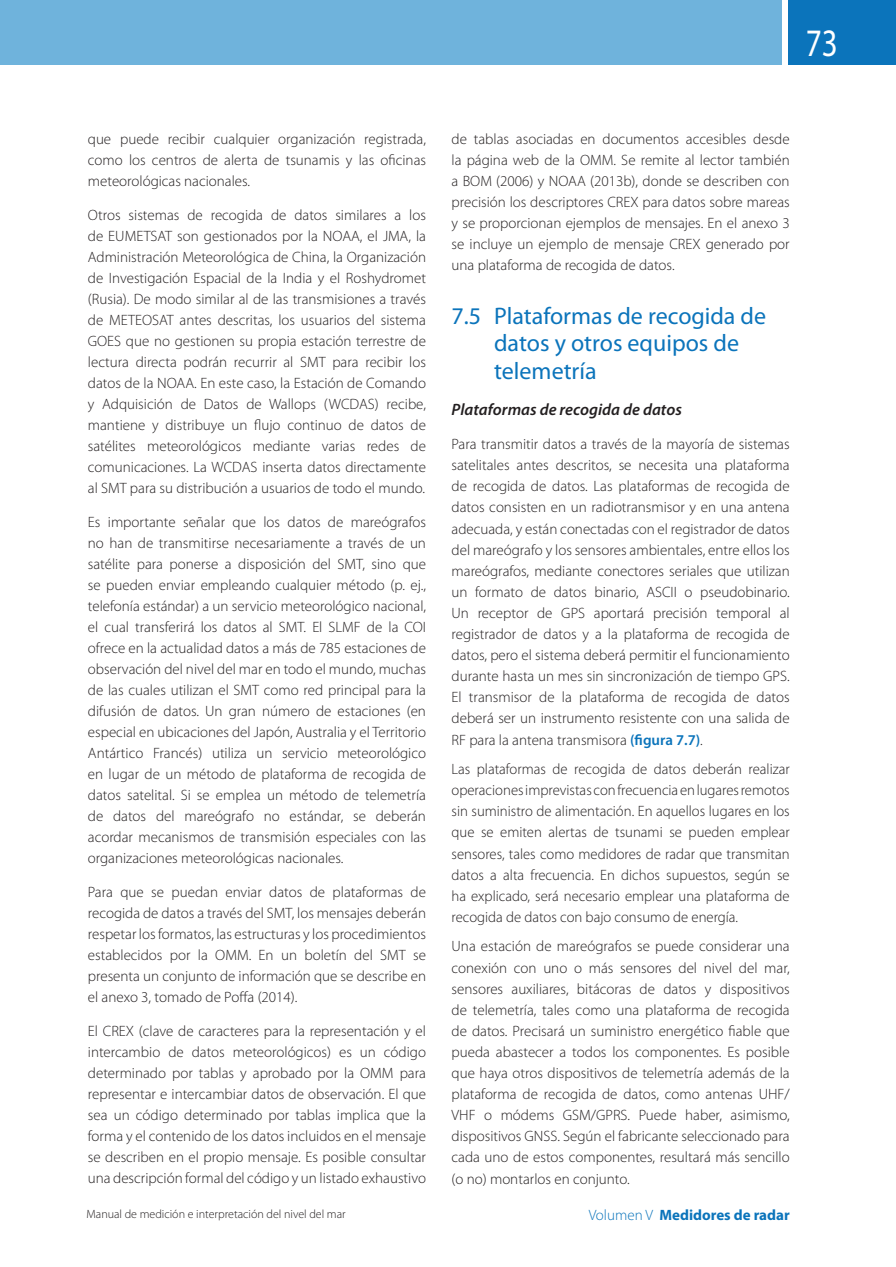
<style>
.page{position:relative;width:896px;height:1267px;background:#fff}
.page>*{position:absolute;margin:0;border:0;box-sizing:border-box;transform-origin:0 0}
.t1{font:39px "Myriad Pro";color:#fff;scale:.8 1}
.t2{font:24px/27.8px "Myriad Pro";color:#0b74bb}
.t3{font:italic 600 16.5px "Myriad Pro";color:#231f20}
.t4{font:300 15px/21px "Myriad Pro";color:#231f20;text-align:justify}
.t5{font:700 15px "Myriad Pro";color:#0b74bb}
.t6{font:300 12px "Myriad Pro";color:#231f20}
.s1{font-weight:600;color:#0b74bb}
.s2{font-weight:300}
</style>
<div class="page">
<div style="left:0;top:0;width:782px;height:65px;background:#6fb3dc"></div>
<div style="left:788px;top:0;width:108px;height:65px;background:#0b74bb"></div>
<h1 class="t1" style="left:805px;top:19px;width:42px">73</h1>
<p class="t4" style="left:88px;top:128px;width:340px">que puede recibir cualquier organización registrada, como los centros de alerta de tsunamis y las oficinas meteorológicas nacionales.</p>
<p class="t4" style="left:88px;top:204px;width:340px">Otros sistemas de recogida de datos similares a los de EUMETSAT son gestionados por la NOAA, el JMA, la Administración Meteorológica de China, la Organización de Investigación Espacial de la India y el Roshydromet (Rusia). De modo similar al de las transmisiones a través de METEOSAT antes descritas, los usuarios del sistema GOES que no gestionen su propia estación terrestre de lectura directa podrán recurrir al SMT para recibir los datos de la NOAA. En este caso, la Estación de Comando y Adquisición de Datos de Wallops (WCDAS) recibe, mantiene y distribuye un flujo continuo de datos de satélites meteorológicos mediante varias redes de comunicaciones. La WCDAS inserta datos directamente al SMT para su distribución a usuarios de todo el mundo.</p>
<p class="t4" style="left:88px;top:511px;width:340px">Es importante señalar que los datos de mareógrafos no han de transmitirse necesariamente a través de un satélite para ponerse a disposición del SMT, sino que se pueden enviar empleando cualquier método (p. ej., telefonía estándar) a un servicio meteorológico nacional, el cual transferirá los datos al SMT. El SLMF de la COI ofrece en la actualidad datos a más de 785 estaciones de observación del nivel del mar en todo el mundo, muchas de las cuales utilizan el SMT como red principal para la difusión de datos. Un gran número de estaciones (en especial en ubicaciones del Japón, Australia y el Territorio Antártico Francés) utiliza un servicio meteorológico en lugar de un método de plataforma de recogida de datos satelital. Si se emplea un método de telemetría de datos del mareógrafo no estándar, se deberán acordar mecanismos de transmisión especiales con las organizaciones meteorológicas nacionales.</p>
<p class="t4" style="left:88px;top:881px;width:340px">Para que se puedan enviar datos de plataformas de recogida de datos a través del SMT, los mensajes deberán respetar los formatos, las estructuras y los procedimientos establecidos por la OMM. En un boletín del SMT se presenta un conjunto de información que se describe en el anexo 3, tomado de Poffa (2014).</p>
<p class="t4" style="left:88px;top:1020px;width:340px">El CREX (clave de caracteres para la representación y el intercambio de datos meteorológicos) es un código determinado por tablas y aprobado por la OMM para representar e intercambiar datos de observación. El que sea un código determinado por tablas implica que la forma y el contenido de los datos incluidos en el mensaje se describen en el propio mensaje. Es posible consultar una descripción formal del código y un listado exhaustivo</p>
<p class="t4" style="left:451px;top:128px;width:340px">de tablas asociadas en documentos accesibles desde la página web de la OMM. Se remite al lector también a BOM (2006) y NOAA (2013b), donde se describen con precisión los descriptores CREX para datos sobre mareas y se proporcionan ejemplos de mensajes. En el anexo 3 se incluye un ejemplo de mensaje CREX generado por una plataforma de recogida de datos.</p>
<h2 class="t2" style="left:494px;top:301px;width:273px;text-indent:-43px">7.5 Plataformas de recogida de datos y otros equipos de telemetría</h2>
<p class="t3" style="left:451px;top:399px;width:232px">Plataformas de recogida de datos</p>
<p class="t4" style="left:451px;top:433px;width:340px">Para transmitir datos a través de la mayoría de sistemas satelitales antes descritos, se necesita una plataforma de recogida de datos. Las plataformas de recogida de datos consisten en un radiotransmisor y en una antena adecuada, y están conectadas con el registrador de datos del mareógrafo y los sensores ambientales, entre ellos los mareógrafos, mediante conectores seriales que utilizan un formato de datos binario, ASCII o pseudobinario.<br>Un receptor de GPS aportará precisión temporal al registrador de datos y a la plataforma de recogida de datos, pero el sistema deberá permitir el funcionamiento durante hasta un mes sin sincronización de tiempo GPS.<br>El transmisor de la plataforma de recogida de datos deberá ser un instrumento resistente con una salida de RF para la antena transmisora <span class="s1">(figura 7.7)</span>.</p>
<p class="t4" style="left:451px;top:758px;width:340px">Las plataformas de recogida de datos deberán realizar operaciones imprevistas con frecuencia en lugares remotos sin suministro de alimentación. En aquellos lugares en los que se emiten alertas de tsunami se pueden emplear sensores, tales como medidores de radar que transmitan datos a alta frecuencia. En dichos supuestos, según se ha explicado, será necesario emplear una plataforma de recogida de datos con bajo consumo de energía.</p>
<p class="t4" style="left:451px;top:935px;width:340px">Una estación de mareógrafos se puede considerar una conexión con uno o más sensores del nivel del mar, sensores auxiliares, bitácoras de datos y dispositivos de telemetría, tales como una plataforma de recogida de datos. Precisará un suministro energético fiable que pueda abastecer a todos los componentes. Es posible que haya otros dispositivos de telemetría además de la plataforma de recogida de datos, como antenas UHF/ VHF o módems GSM/GPRS. Puede haber, asimismo, dispositivos GNSS. Según el fabricante seleccionado para cada uno de estos componentes, resultará más sencillo (o no) montarlos en conjunto.</p>
<p class="t6" style="left:86px;top:1206px;width:261px">Manual de medición e interpretación del nivel del mar</p>
<p class="t5" style="left:589px;top:1205px;width:202px"><span class="s2">Volumen V</span> Medidores de radar</p>
</div>
